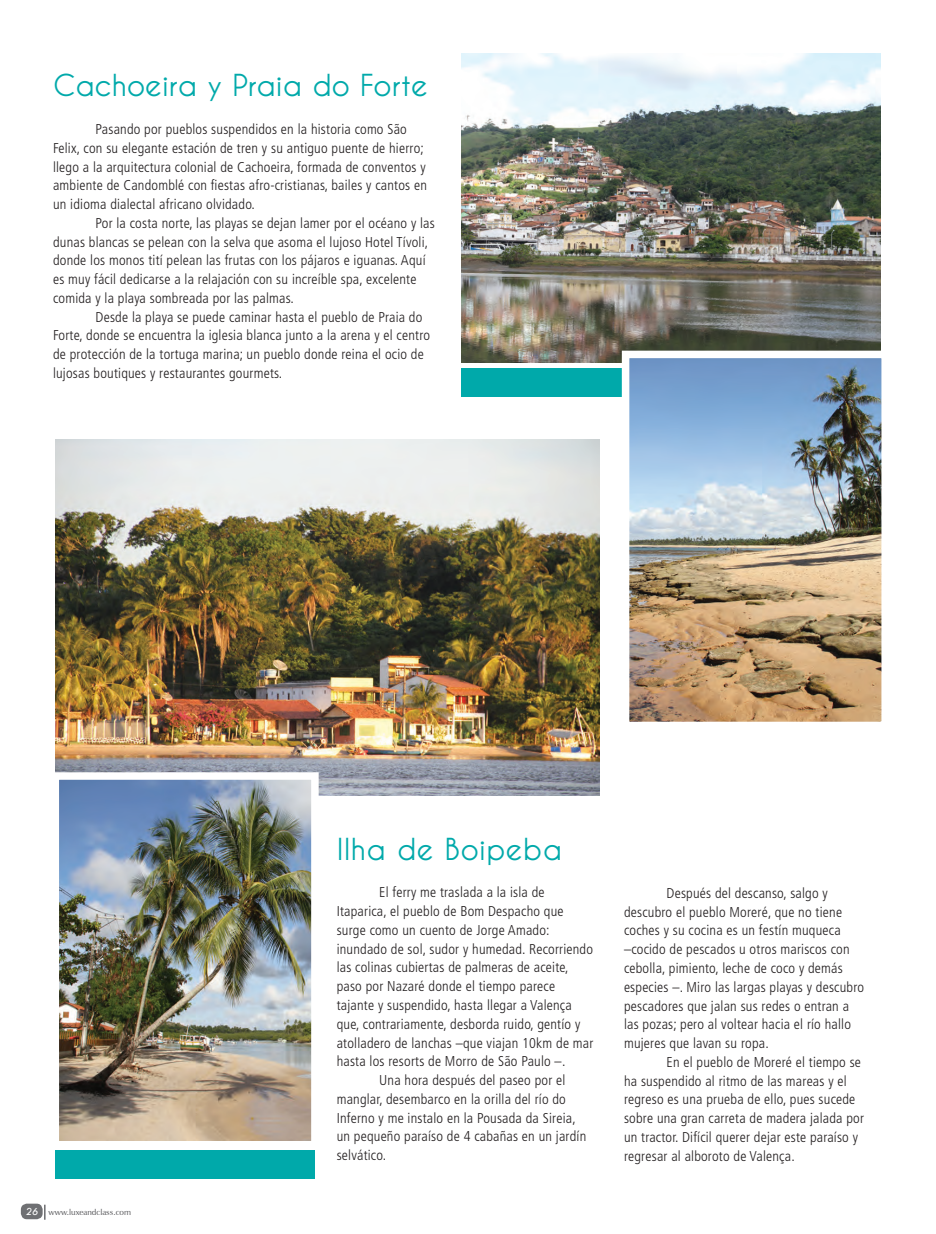
<style>
.page{position:relative;width:936px;height:1234px;background:#fff}
.page>*{position:absolute;margin:0;border:0;box-sizing:border-box;transform-origin:0 0}
.t1{font:700 30px "Caviar Dreams";color:#00a9aa}
.t2{font:300 condensed 14.25px/18.8px "Frutiger";letter-spacing:.015em;color:#231f20}
.t3{font:600 8.25px "Zapf Humanist 601 BT";color:#616164}
.s1{font-family:"Tw Cen";font-weight:400;font-style:italic;font-size:11.25px;color:#fff}
</style>
<div class="page">
<div style="left:21px;top:1203px;width:22px;height:15px;background:#6f7073;border-radius:6px"></div>
<svg style="left:44px;top:1204px;width:2px;height:15px"></svg>
<div style="left:461px;top:368px;width:330px;height:29px;background:#00a9aa"></div>
<img style="left:461px;top:54px;width:419px;height:308px">
<img style="left:55px;top:439px;width:545px;height:356px">
<img style="left:61px;top:781px;width:248px;height:358px">
<div style="left:52px;top:772px;width:266px;height:376px;border:8px solid #fff"></div>
<img style="left:630px;top:359px;width:249px;height:361px">
<div style="left:621px;top:350px;width:267px;height:379px;border:8px solid #fff"></div>
<div style="left:55px;top:1149px;width:260px;height:29px;background:#00a9aa"></div>
<h1 class="t1" style="left:53px;top:69px;width:376px">Cachoeira y Praia do Forte</h1>
<p class="t2" style="left:53px;top:120px;width:375px;text-indent:43px">Pasando por pueblos suspendidos en la historia como São Felix, con su elegante estación de tren y su antiguo puente de hierro; llego a la arquitectura colonial de Cachoeira, formada de conventos y ambiente de Candomblé con fiestas afro-cristianas, bailes y cantos en un idioma dialectal africano olvidado.</p>
<p class="t2" style="left:53px;top:214px;width:383px;text-indent:43px">Por la costa norte, las playas se dejan lamer por el océano y las dunas blancas se pelean con la selva que asoma el lujoso Hotel Tívoli, donde los monos tití pelean las frutas con los pájaros e iguanas. Aquí es muy fácil dedicarse a la relajación con su increíble spa, excelente comida y la playa sombreada por las palmas.</p>
<p class="t2" style="left:53px;top:307px;width:378px;text-indent:43px">Desde la playa se puede caminar hasta el pueblo de Praia do Forte, donde se encuentra la iglesia blanca junto a la arena y el centro de protección de la tortuga marina; un pueblo donde reina el ocio de lujosas boutiques y restaurantes gourmets.</p>
<p class="t3" style="left:26px;top:1206px;width:107px"><span class="s1">26</span> www.luxeandclass.com</p>
<h1 class="t1" style="left:337px;top:832px;width:227px">Ilha de Boipeba</h1>
<p class="t2" style="left:379px;top:883px;width:167px">El ferry me traslada a la isla de</p>
<p class="t2" style="left:337px;top:901px;width:228px">Itaparica, el pueblo de Bom Despacho que</p>
<p class="t2" style="left:337px;top:920px;width:214px">surge como un cuento de Jorge Amado:</p>
<p class="t2" style="left:337px;top:939px;width:258px">inundado de sol, sudor y humedad. Recorriendo</p>
<p class="t2" style="left:337px;top:958px;width:233px">las colinas cubiertas de palmeras de aceite,</p>
<p class="t2" style="left:337px;top:976px;width:220px">paso por Nazaré donde el tiempo parece</p>
<p class="t2" style="left:337px;top:995px;width:236px">tajante y suspendido, hasta llegar a Valença</p>
<p class="t2" style="left:337px;top:1014px;width:245px">que, contrariamente, desborda ruido, gentío y</p>
<p class="t2" style="left:337px;top:1033px;width:258px">atolladero de lanchas –que viajan 10km de mar</p>
<p class="t2" style="left:337px;top:1051px;width:230px">hasta los resorts de Morro de São Paulo –.</p>
<p class="t2" style="left:379px;top:1070px;width:188px">Una hora después del paseo por el</p>
<p class="t2" style="left:337px;top:1089px;width:231px">manglar, desembarco en la orilla del río do</p>
<p class="t2" style="left:337px;top:1108px;width:240px">Inferno y me instalo en la Pousada da Sireia,</p>
<p class="t2" style="left:337px;top:1126px;width:251px">un pequeño paraíso de 4 cabañas en un jardín</p>
<p class="t2" style="left:337px;top:1145px;width:51px">selvático.</p>
<p class="t2" style="left:624px;top:883px;width:241px;text-indent:43px">Después del descanso, salgo y descubro el pueblo Moreré, que no tiene coches y su cocina es un festín muqueca –cocido de pescados u otros mariscos con cebolla, pimiento, leche de coco y demás especies –. Miro las largas playas y descubro pescadores que jalan sus redes o entran a las pozas; pero al voltear hacia el río hallo mujeres que lavan su ropa.</p>
<p class="t2" style="left:624px;top:1052px;width:241px;text-indent:43px">En el pueblo de Moreré el tiempo se ha suspendido al ritmo de las mareas y el regreso es una prueba de ello, pues sucede sobre una gran carreta de madera jalada por un tractor. Difícil querer dejar este paraíso y regresar al alboroto de Valença.</p>
</div>
